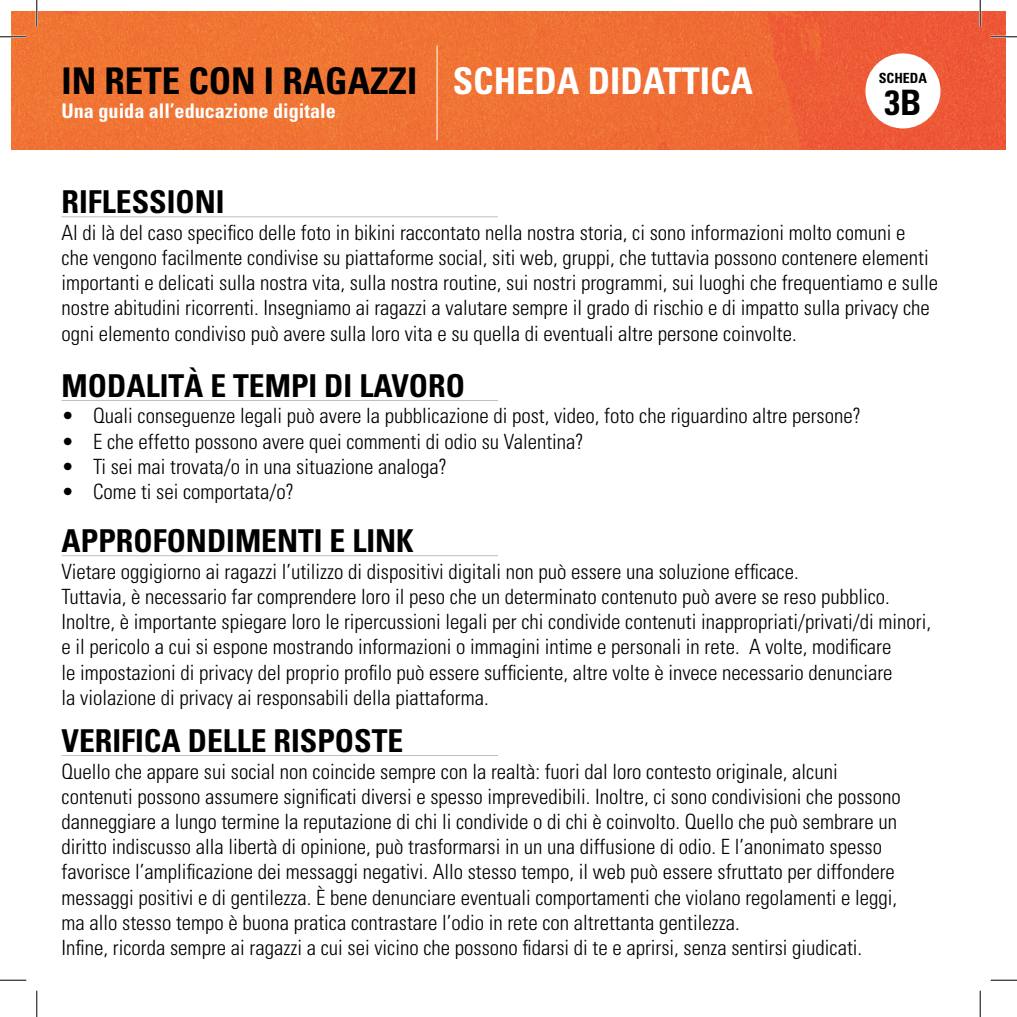
<style>
.page{position:relative;width:1017px;height:1017px;background:#fff}
.page>*{position:absolute;margin:0;border:0;box-sizing:border-box;transform-origin:0 0}
.t1{font:700 condensed 36.75px "Univers";color:#000}
.t2{font:700 condensed 36.75px "Univers";color:#fff}
.t3{font:700 condensed 35px "Univers";color:#000}
.t4{font:700 condensed 31.5px "Univers";color:#000}
.t5{font:300 condensed 21px/25.2px "Univers";color:#000}
.t6{font:700 condensed 20.12px "Univers";color:#fff}
.t7{font:700 condensed 14px "Univers";color:#000}
</style>
<div class="page">
<img style="left:12px;top:12px;width:992px;height:137px">
<hr style="left:62px;top:216px;width:436px;height:1px;background:#bfbfbf">
<hr style="left:62px;top:400px;width:436px;height:1px;background:#bfbfbf">
<hr style="left:62px;top:555px;width:436px;height:1px;background:#bfbfbf">
<hr style="left:62px;top:754px;width:436px;height:1px;background:#bfbfbf">
<hr style="left:436px;top:45px;width:1px;height:95px;background:#fff">
<div style="left:865px;top:53px;width:75px;height:75px;background:#fff;border-radius:50%"></div>
<hr style="left:0;top:36px;width:26px;height:2px;background:#fff">
<hr style="left:990px;top:36px;width:26px;height:2px;background:#fff">
<hr style="left:36px;top:0;width:2px;height:26px;background:#fff">
<hr style="left:978px;top:0;width:2px;height:26px;background:#fff">
<svg style="left:0;top:36px;width:26px;height:1px"></svg>
<svg style="left:990px;top:36px;width:26px;height:1px"></svg>
<svg style="left:0;top:979px;width:26px;height:1px"></svg>
<svg style="left:990px;top:979px;width:26px;height:1px"></svg>
<svg style="left:36px;top:0;width:1px;height:26px"></svg>
<svg style="left:36px;top:990px;width:1px;height:26px"></svg>
<svg style="left:979px;top:0;width:1px;height:26px"></svg>
<svg style="left:979px;top:990px;width:1px;height:26px"></svg>
<p class="t1" style="left:62px;top:58px;width:357px">IN RETE CON I RAGAZZI</p>
<p class="t6" style="left:62px;top:99px;width:275px">Una guida all’educazione digitale</p>
<p class="t2" style="left:452px;top:58px;width:301px">SCHEDA DIDATTICA</p>
<p class="t7" style="left:878px;top:70px;width:50px">SCHEDA</p>
<p class="t3" style="left:884px;top:81px;width:38px">3B</p>
<p class="t4" style="left:62px;top:183px;width:164px">RIFLESSIONI</p>
<p class="t5" style="left:62px;top:219px;width:877px">Al di là del caso specifico delle foto in bikini raccontato nella nostra storia, ci sono informazioni molto comuni e<br>che vengono facilmente condivise su piattaforme social, siti web, gruppi, che tuttavia possono contenere elementi importanti e delicati sulla nostra vita, sulla nostra routine, sui nostri programmi, sui luoghi che frequentiamo e sulle nostre abitudini ricorrenti. Insegniamo ai ragazzi a valutare sempre il grado di rischio e di impatto sulla privacy che ogni elemento condiviso può avere sulla loro vita e su quella di eventuali altre persone coinvolte.</p>
<p class="t4" style="left:62px;top:366px;width:405px">MODALITÀ E TEMPI DI LAVORO</p>
<p class="t5" style="left:62px;top:403px;width:800px">• Quali conseguenze legali può avere la pubblicazione di post, video, foto che riguardino altre persone?</p>
<p class="t5" style="left:62px;top:428px;width:523px">• E che effetto possono avere quei commenti di odio su Valentina?</p>
<p class="t5" style="left:62px;top:453px;width:386px">• Ti sei mai trovata/o in una situazione analoga?</p>
<p class="t5" style="left:62px;top:478px;width:234px">• Come ti sei comportata/o?</p>
<p class="t4" style="left:62px;top:521px;width:353px">APPROFONDIMENTI E LINK</p>
<p class="t5" style="left:62px;top:558px;width:738px">Vietare oggigiorno ai ragazzi l’utilizzo di dispositivi digitali non può essere una soluzione efficace.</p>
<p class="t5" style="left:62px;top:583px;width:829px">Tuttavia, è necessario far comprendere loro il peso che un determinato contenuto può avere se reso pubblico.</p>
<p class="t5" style="left:62px;top:608px;width:870px">Inoltre, è importante spiegare loro le ripercussioni legali per chi condivide contenuti inappropriati/privati/di minori,</p>
<p class="t5" style="left:62px;top:633px;width:831px">e il pericolo a cui si espone mostrando informazioni o immagini intime e personali in rete. A volte, modificare</p>
<p class="t5" style="left:62px;top:659px;width:832px">le impostazioni di privacy del proprio profilo può essere sufficiente, altre volte è invece necessario denunciare</p>
<p class="t5" style="left:62px;top:684px;width:428px">la violazione di privacy ai responsabili della piattaforma.</p>
<p class="t4" style="left:62px;top:721px;width:343px">VERIFICA DELLE RISPOSTE</p>
<p class="t5" style="left:62px;top:757px;width:840px">Quello che appare sui social non coincide sempre con la realtà: fuori dal loro contesto originale, alcuni contenuti possono assumere significati diversi e spesso imprevedibili. Inoltre, ci sono condivisioni che possono danneggiare a lungo termine la reputazione di chi li condivide o di chi è coinvolto. Quello che può sembrare un diritto indiscusso alla libertà di opinione, può trasformarsi in un una diffusione di odio. E l’anonimato spesso favorisce l’amplificazione dei messaggi negativi. Allo stesso tempo, il web può essere sfruttato per diffondere messaggi positivi e di gentilezza. È bene denunciare eventuali comportamenti che violano regolamenti e leggi, ma allo stesso tempo è buona pratica contrastare l’odio in rete con altrettanta gentilezza.</p>
<p class="t5" style="left:62px;top:934px;width:801px">Infine, ricorda sempre ai ragazzi a cui sei vicino che possono fidarsi di te e aprirsi, senza sentirsi giudicati.</p>
</div>
